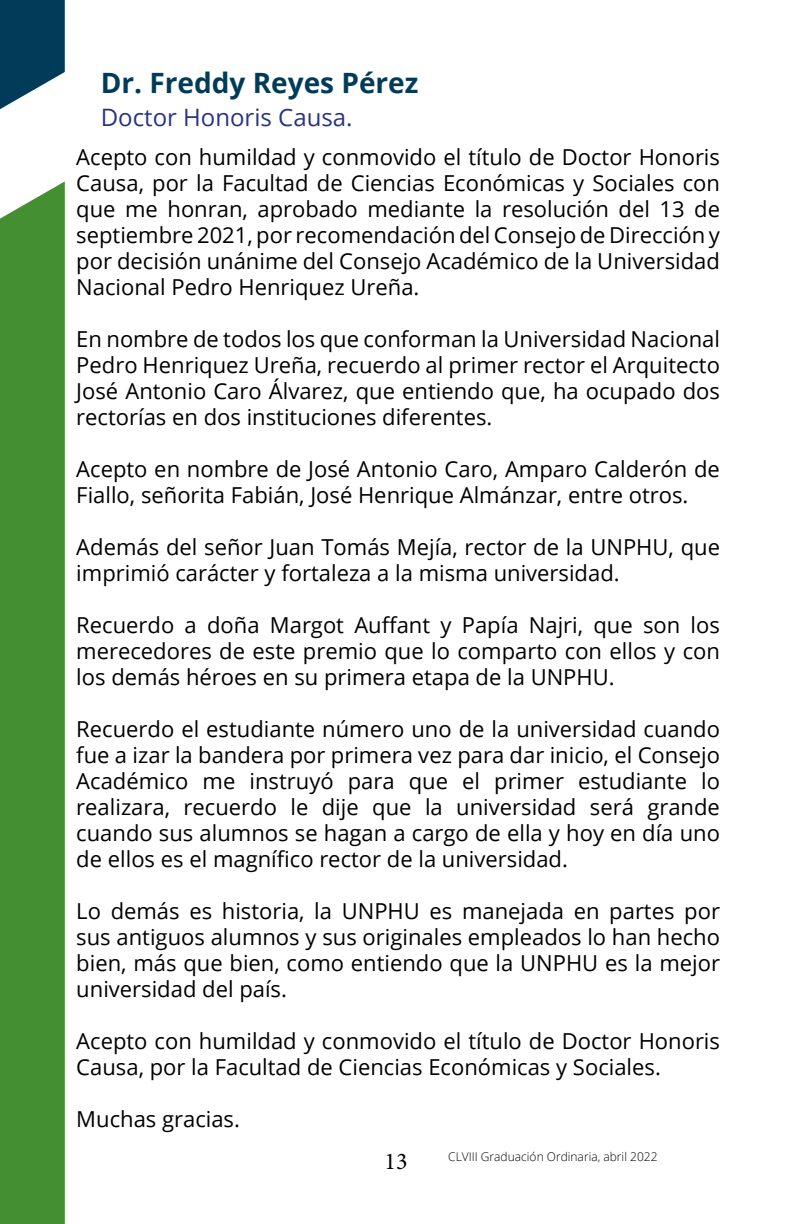
<style>
.page{position:relative;width:792px;height:1224px;background:#fff}
.page>*{position:absolute;margin:0;border:0;box-sizing:border-box;transform-origin:0 0}
.t1{font:700 28px "Open Sans";color:#003b59}
.t2{font:24px "Open Sans";color:#283583}
.t3{font:24px "Minion Pro";color:#000}
.t4{font:22px/26px "Open Sans";color:#000;text-align:justify}
.t5{font:300 12px "Open Sans";color:#000}
</style>
<div class="page">
<svg style="left:0;top:0;width:65px;height:109px"></svg>
<div style="left:0;top:181px;width:65px;height:1043px;background:#438f32"></div>
<p class="t1" style="left:101px;top:63px;width:319px">Dr. Freddy Reyes Pérez</p>
<p class="t2" style="left:101px;top:101px;width:253px">Doctor Honoris Causa.</p>
<p class="t4" style="left:76px;top:144px;width:645px">Acepto con humildad y conmovido el título de Doctor Honoris Causa, por la Facultad de Ciencias Económicas y Sociales con que me honran, aprobado mediante la resolución del 13 de septiembre 2021, por recomendación del Consejo de Dirección y por decisión unánime del Consejo Académico de la Universidad Nacional Pedro Henriquez Ureña.</p>
<p class="t4" style="left:76px;top:326px;width:645px">En nombre de todos los que conforman la Universidad Nacional Pedro Henriquez Ureña, recuerdo al primer rector el Arquitecto José Antonio Caro Álvarez, que entiendo que, ha ocupado dos rectorías en dos instituciones diferentes.</p>
<p class="t4" style="left:76px;top:456px;width:645px">Acepto en nombre de José Antonio Caro, Amparo Calderón de<br>Fiallo, señorita Fabián, José Henrique Almánzar, entre otros.</p>
<p class="t4" style="left:76px;top:534px;width:645px">Además del señor Juan Tomás Mejía, rector de la UNPHU, que imprimió carácter y fortaleza a la misma universidad.</p>
<p class="t4" style="left:76px;top:612px;width:645px">Recuerdo a doña Margot Auffant y Papía Najri, que son los merecedores de este premio que lo comparto con ellos y con los demás héroes en su primera etapa de la UNPHU.</p>
<p class="t4" style="left:76px;top:716px;width:645px">Recuerdo el estudiante número uno de la universidad cuando fue a izar la bandera por primera vez para dar inicio, el Consejo Académico me instruyó para que el primer estudiante lo realizara, recuerdo le dije que la universidad será grande cuando sus alumnos se hagan a cargo de ella y hoy en día uno de ellos es el magnífico rector de la universidad.</p>
<p class="t4" style="left:76px;top:898px;width:645px">Lo demás es historia, la UNPHU es manejada en partes por sus antiguos alumnos y sus originales empleados lo han hecho bien, más que bien, como entiendo que la UNPHU es la mejor universidad del país.</p>
<p class="t4" style="left:76px;top:1028px;width:645px">Acepto con humildad y conmovido el título de Doctor Honoris<br>Causa, por la Facultad de Ciencias Económicas y Sociales.</p>
<p class="t4" style="left:76px;top:1106px;width:165px">Muchas gracias.</p>
<p class="t3" style="left:384px;top:1146px;width:25px">13</p>
<p class="t5" style="left:448px;top:1149px;width:211px">CLVIII Graduación Ordinaria, abril 2022</p>
</div>
